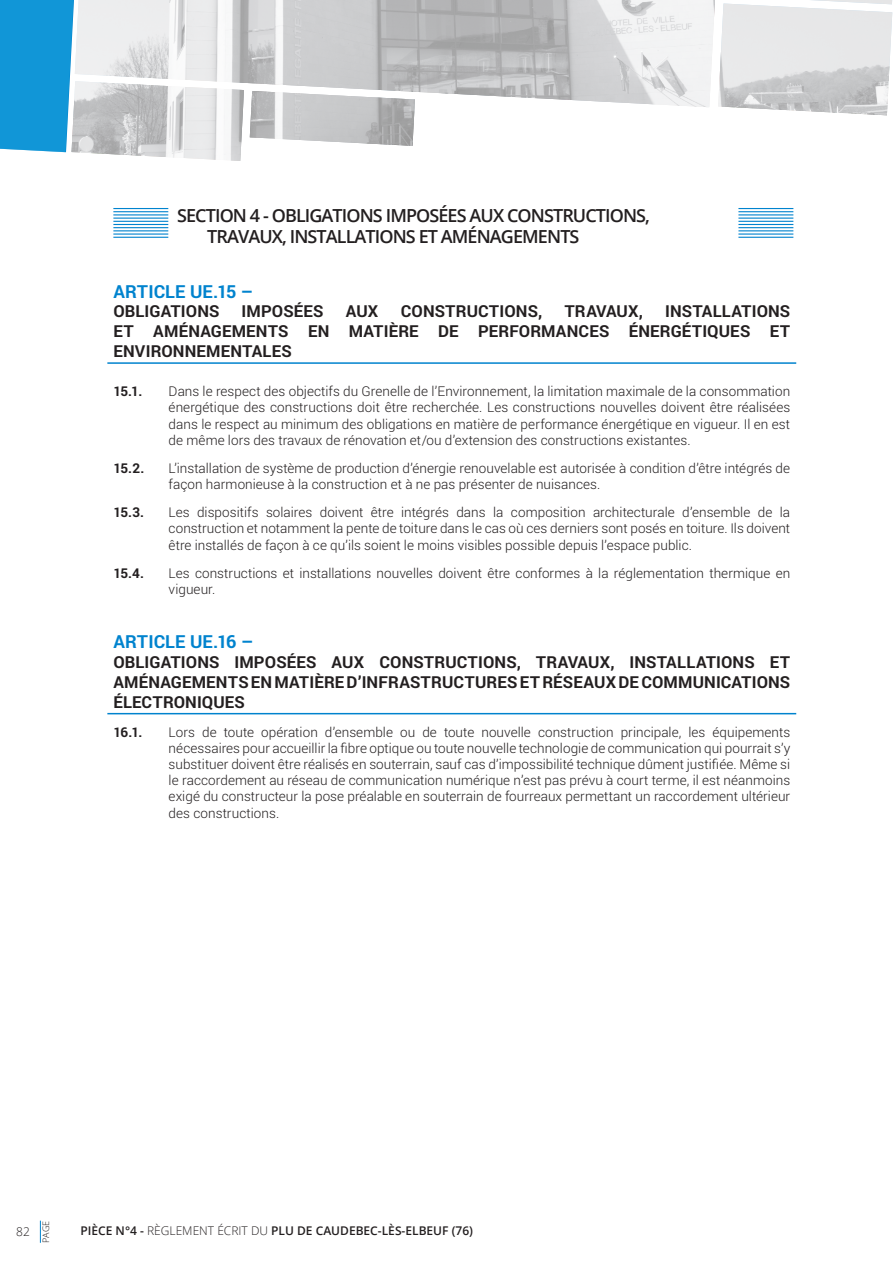
<style>
.page{position:relative;width:893px;height:1263px;background:#fff}
.page>*{position:absolute;margin:0;border:0;box-sizing:border-box;transform-origin:0 0}
.MEP_TITRE_X{font:600 18px/21.6px "Open Sans";letter-spacing:-.05em;color:#231f20}
.MEP_CORPS_DE_TEXTE{font:700 18px "Roboto";color:#0083ce}
.MEP_CORPS_DE_TEXTE-2{font:700 16.5px/19.8px "Roboto";letter-spacing:.01em;color:#231f20;text-align:justify}
.MEP_CORPS_DE_TEXTE-3{font:300 13.5px/16.2px "Roboto";letter-spacing:.005em;color:#231f20;text-align:justify}
.MEP_CORPS_DE_TEXTE-4{font:700 13.5px "Roboto";letter-spacing:-.05em;color:#231f20}
.t1{font:600 12px "Open Sans";color:#231f20}
.t2{font:300 12px "Open Sans";color:#231f20}
.t3{font:300 9px "Open Sans";color:#231f20}
.s1{font-weight:300}
</style>
<div class="page">
<svg style="left:40px;top:1220px;width:1px;height:23px"></svg>
<hr style="left:113px;top:211px;width:55px;height:1px;background:#0083ce">
<hr style="left:113px;top:214px;width:55px;height:1px;background:#0083ce">
<hr style="left:113px;top:218px;width:55px;height:1px;background:#0083ce">
<hr style="left:113px;top:221px;width:55px;height:1px;background:#0083ce">
<hr style="left:113px;top:224px;width:55px;height:1px;background:#0083ce">
<hr style="left:113px;top:227px;width:55px;height:1px;background:#0083ce">
<hr style="left:113px;top:230px;width:55px;height:1px;background:#0083ce">
<hr style="left:113px;top:233px;width:55px;height:2px;background:#0083ce">
<hr style="left:113px;top:208px;width:55px;height:1px;background:#0083ce">
<hr style="left:113px;top:237px;width:55px;height:1px;background:#0083ce">
<hr style="left:738px;top:211px;width:55px;height:1px;background:#0083ce">
<hr style="left:738px;top:214px;width:55px;height:1px;background:#0083ce">
<hr style="left:738px;top:218px;width:55px;height:1px;background:#0083ce">
<hr style="left:738px;top:221px;width:55px;height:1px;background:#0083ce">
<hr style="left:738px;top:224px;width:55px;height:1px;background:#0083ce">
<hr style="left:738px;top:227px;width:55px;height:1px;background:#0083ce">
<hr style="left:738px;top:230px;width:55px;height:1px;background:#0083ce">
<hr style="left:738px;top:233px;width:55px;height:2px;background:#0083ce">
<hr style="left:738px;top:208px;width:55px;height:1px;background:#0083ce">
<hr style="left:738px;top:237px;width:55px;height:1px;background:#0083ce">
<hr style="left:107px;top:362px;width:689px;height:2px;background:#0083ce">
<hr style="left:107px;top:713px;width:689px;height:1px;background:#0083ce">
<img style="left:718px;top:4px;width:174px;height:111px">
<img style="left:79px;top:0;width:636px;height:107px">
<img style="left:250px;top:91px;width:165px;height:55px">
<img style="left:79px;top:81px;width:165px;height:80px">
<svg style="left:0;top:0;width:79px;height:153px;background:#2da1da"></svg>
<p class="MEP_TITRE_X" style="left:207px;top:204px;width:444px;text-indent:-30px">SECTION 4 - OBLIGATIONS IMPOSÉES AUX CONSTRUCTIONS,<br>TRAVAUX, INSTALLATIONS ET AMÉNAGEMENTS</p>
<p class="MEP_CORPS_DE_TEXTE" style="left:113px;top:279px;width:141px">ARTICLE UE.15 –</p>
<p class="MEP_CORPS_DE_TEXTE-2" style="left:113px;top:301px;width:108px">OBLIGATIONS</p>
<p class="MEP_CORPS_DE_TEXTE-2" style="left:242px;top:301px;width:84px">IMPOSÉES</p>
<p class="MEP_CORPS_DE_TEXTE-2" style="left:346px;top:301px;width:34px">AUX</p>
<p class="MEP_CORPS_DE_TEXTE-2" style="left:401px;top:301px;width:143px">CONSTRUCTIONS,</p>
<p class="MEP_CORPS_DE_TEXTE-2" style="left:564px;top:301px;width:80px">TRAVAUX,</p>
<p class="MEP_CORPS_DE_TEXTE-2" style="left:113px;top:301px;width:678px;text-indent:552px">INSTALLATIONS ET AMÉNAGEMENTS EN MATIÈRE DE PERFORMANCES ÉNERGÉTIQUES ET ENVIRONNEMENTALES</p>
<p class="MEP_CORPS_DE_TEXTE-4" style="left:113px;top:382px;width:30px">15.1.</p>
<p class="MEP_CORPS_DE_TEXTE-3" style="left:169px;top:383px;width:623px">Dans le respect des objectifs du Grenelle de l’Environnement, la limitation maximale de la consommation énergétique des constructions doit être recherchée. Les constructions nouvelles doivent être réalisées dans le respect au minimum des obligations en matière de performance énergétique en vigueur. Il en est de même lors des travaux de rénovation et/ou d’extension des constructions existantes.</p>
<p class="MEP_CORPS_DE_TEXTE-4" style="left:113px;top:459px;width:33px">15.2.</p>
<p class="MEP_CORPS_DE_TEXTE-3" style="left:169px;top:459px;width:623px">L’installation de système de production d’énergie renouvelable est autorisée à condition d’être intégrés de façon harmonieuse à la construction et à ne pas présenter de nuisances.</p>
<p class="MEP_CORPS_DE_TEXTE-4" style="left:113px;top:503px;width:32px">15.3.</p>
<p class="MEP_CORPS_DE_TEXTE-3" style="left:169px;top:504px;width:623px">Les dispositifs solaires doivent être intégrés dans la composition architecturale d’ensemble de la construction et notamment la pente de toiture dans le cas où ces derniers sont posés en toiture. Ils doivent être installés de façon à ce qu’ils soient le moins visibles possible depuis l’espace public.</p>
<p class="MEP_CORPS_DE_TEXTE-4" style="left:113px;top:564px;width:32px">15.4.</p>
<p class="MEP_CORPS_DE_TEXTE-3" style="left:169px;top:564px;width:623px">Les constructions et installations nouvelles doivent être conformes à la réglementation thermique en vigueur.</p>
<p class="MEP_CORPS_DE_TEXTE" style="left:113px;top:629px;width:142px">ARTICLE UE.16 –</p>
<p class="MEP_CORPS_DE_TEXTE-2" style="left:113px;top:652px;width:678px">OBLIGATIONS IMPOSÉES AUX CONSTRUCTIONS, TRAVAUX, INSTALLATIONS ET AMÉNAGEMENTS EN MATIÈRE D’INFRASTRUCTURES ET RÉSEAUX DE COMMUNICATIONS ÉLECTRONIQUES</p>
<p class="MEP_CORPS_DE_TEXTE-4" style="left:113px;top:722px;width:31px">16.1.</p>
<p class="MEP_CORPS_DE_TEXTE-3" style="left:169px;top:723px;width:623px">Lors de toute opération d’ensemble ou de toute nouvelle construction principale, les équipements nécessaires pour accueillir la fibre optique ou toute nouvelle technologie de communication qui pourrait s’y substituer doivent être réalisés en souterrain, sauf cas d’impossibilité technique dûment justifiée. Même si le raccordement au réseau de communication numérique n’est pas prévu à court terme, il est néanmoins exigé du constructeur la pose préalable en souterrain de fourreaux permettant un raccordement ultérieur des constructions.</p>
<p class="t3" style="left:40px;top:1243px;width:24px;rotate:-90deg">PAGE</p>
<p class="t2" style="left:16px;top:1224px;width:15px">82</p>
<p class="t1" style="left:80px;top:1222px;width:394px">PIÈCE N°4 - <span class="s1">RÈGLEMENT ÉCRIT DU</span> PLU DE CAUDEBEC-LÈS-ELBEUF (76)</p>
</div>
